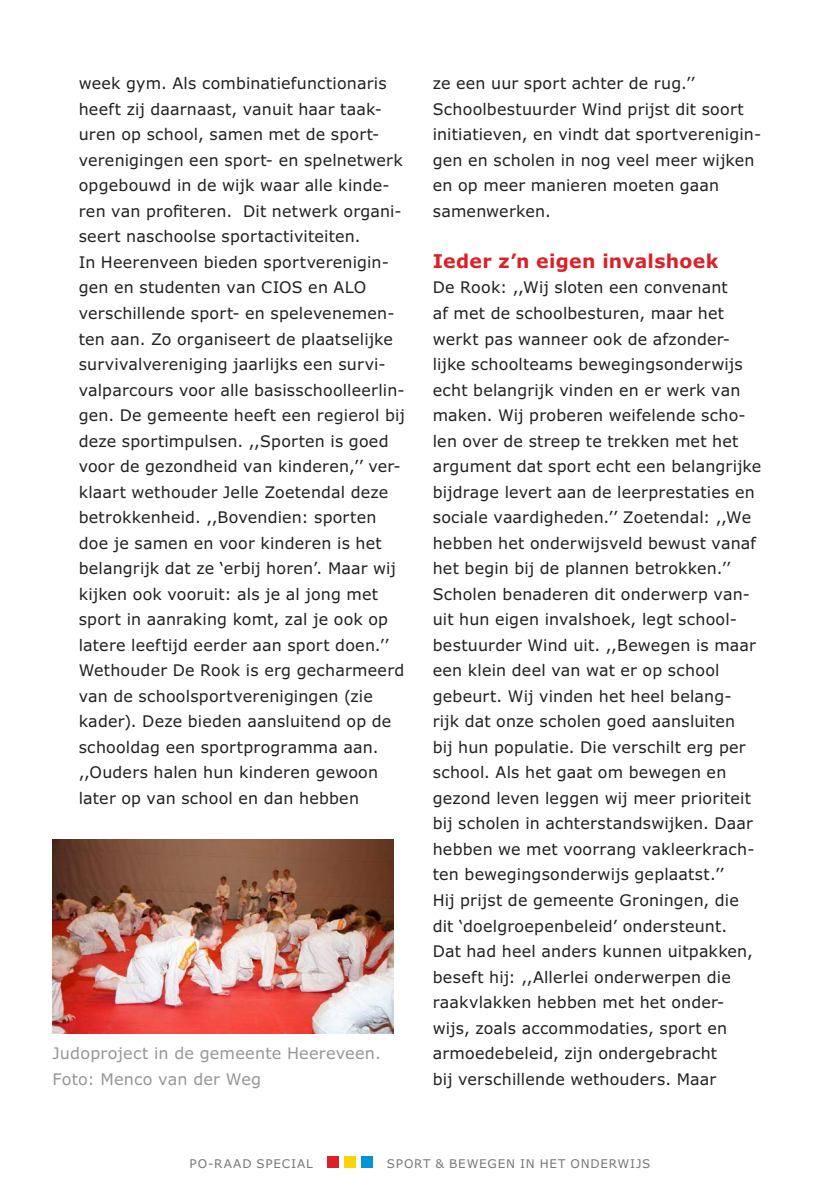
<style>
.page{position:relative;width:840px;height:1191px;background:#fff}
.page>*{position:absolute;margin:0;border:0;box-sizing:border-box;transform-origin:0 0}
.PO_tussenkop{font:700 19px "Verdana";letter-spacing:.015em;color:#da2128}
.PO_tekstletter{font:16px/25.6px "Verdana";letter-spacing:.01em;color:#231f20}
.PO_tekstletter-2{font:16px "Verdana";letter-spacing:.015em;color:#969699}
.t1{font:12px "Verdana";letter-spacing:.065em;color:#76787b}
</style>
<div class="page">
<img style="left:52px;top:839px;width:341px;height:194px">
<div style="left:361px;top:1156px;width:11px;height:11px;background:#0095d9"></div>
<div style="left:344px;top:1156px;width:11px;height:11px;background:#fed304"></div>
<div style="left:327px;top:1156px;width:11px;height:11px;background:#da2128"></div>
<p class="PO_tekstletter" style="left:79px;top:71px;width:325px">week gym. Als combinatiefunctionaris heeft zij daarnaast, vanuit haar taak&shy;uren op school, samen met de sport&shy;verenigingen een sport- en spelnetwerk opgebouwd in de wijk waar alle kinde&shy;ren van profiteren. Dit netwerk organi&shy;seert naschoolse sportactiviteiten.</p>
<p class="PO_tekstletter" style="left:79px;top:250px;width:327px">In Heerenveen bieden sportverenigin&shy;gen en studenten van CIOS en ALO verschillende sport- en spelevenemen&shy;ten aan. Zo organiseert de plaatselijke survivalvereniging jaarlijks een survi&shy;valparcours voor alle basisschoolleerlin&shy;gen. De gemeente heeft een regierol bij deze sportimpulsen. ,,Sporten is goed voor de gezondheid van kinderen,’’ ver&shy;klaart wethouder Jelle Zoetendal deze betrokkenheid. ,,Bovendien: sporten doe je samen en voor kinderen is het belangrijk dat ze ‘erbij horen’. Maar wij kijken ook vooruit: als je al jong met sport in aanraking komt, zal je ook op latere leeftijd eerder aan sport doen.’’</p>
<p class="PO_tekstletter" style="left:79px;top:658px;width:327px">Wethouder De Rook is erg gecharmeerd van de schoolsportverenigingen (zie kader). Deze bieden aansluitend op de schooldag een sportprogramma aan. ,,Ouders halen hun kinderen gewoon later op van school en dan hebben</p>
<p class="PO_tekstletter-2" style="left:52px;top:1044px;width:329px">Judoproject in de gemeente Heereveen.</p>
<p class="PO_tekstletter-2" style="left:52px;top:1069px;width:210px">Foto: Menco van der Weg</p>
<p class="PO_tekstletter" style="left:432px;top:71px;width:330px">ze een uur sport achter de rug.’’ Schoolbestuurder Wind prijst dit soort initiatieven, en vindt dat sportverenigin&shy;gen en scholen in nog veel meer wijken en op meer manieren moeten gaan samenwerken.</p>
<p class="PO_tussenkop" style="left:432px;top:249px;width:287px">Ieder z’n eigen invalshoek</p>
<p class="PO_tekstletter" style="left:432px;top:275px;width:330px">De Rook: ,,Wij sloten een convenant<br>af met de schoolbesturen, maar het werkt pas wanneer ook de afzonder&shy;lijke schoolteams bewegingsonderwijs echt belangrijk vinden en er werk van maken. Wij proberen weifelende scho&shy;len over de streep te trekken met het argument dat sport echt een belangrijke bijdrage levert aan de leerprestaties en sociale vaardigheden.’’ Zoetendal: ,,We hebben het onderwijsveld bewust vanaf het begin bij de plannen betrokken.’’</p>
<p class="PO_tekstletter" style="left:432px;top:581px;width:324px">Scholen benaderen dit onderwerp van&shy;uit hun eigen invalshoek, legt school&shy;bestuurder Wind uit. ,,Bewegen is maar een klein deel van wat er op school gebeurt. Wij vinden het heel belang&shy;rijk dat onze scholen goed aansluiten bij hun populatie. Die verschilt erg per school. Als het gaat om bewegen en gezond leven leggen wij meer prioriteit bij scholen in achterstandswijken. Daar hebben we met voorrang vakleerkrach&shy;ten bewegingsonderwijs geplaatst.’’</p>
<p class="PO_tekstletter" style="left:432px;top:887px;width:321px">Hij prijst de gemeente Groningen, die dit ‘doelgroepenbeleid’ ondersteunt.<br>Dat had heel anders kunnen uitpakken, beseft hij: ,,Allerlei onderwerpen die raakvlakken hebben met het onder&shy;wijs, zoals accommodaties, sport en armoedebeleid, zijn ondergebracht<br>bij verschillende wethouders. Maar</p>
<p class="t1" style="left:189px;top:1156px;width:125px">PO-RAAD SPECIAL</p>
<p class="t1" style="left:387px;top:1156px;width:265px">SPORT &amp; BEWEGEN IN HET ONDERWIJS</p>
</div>
